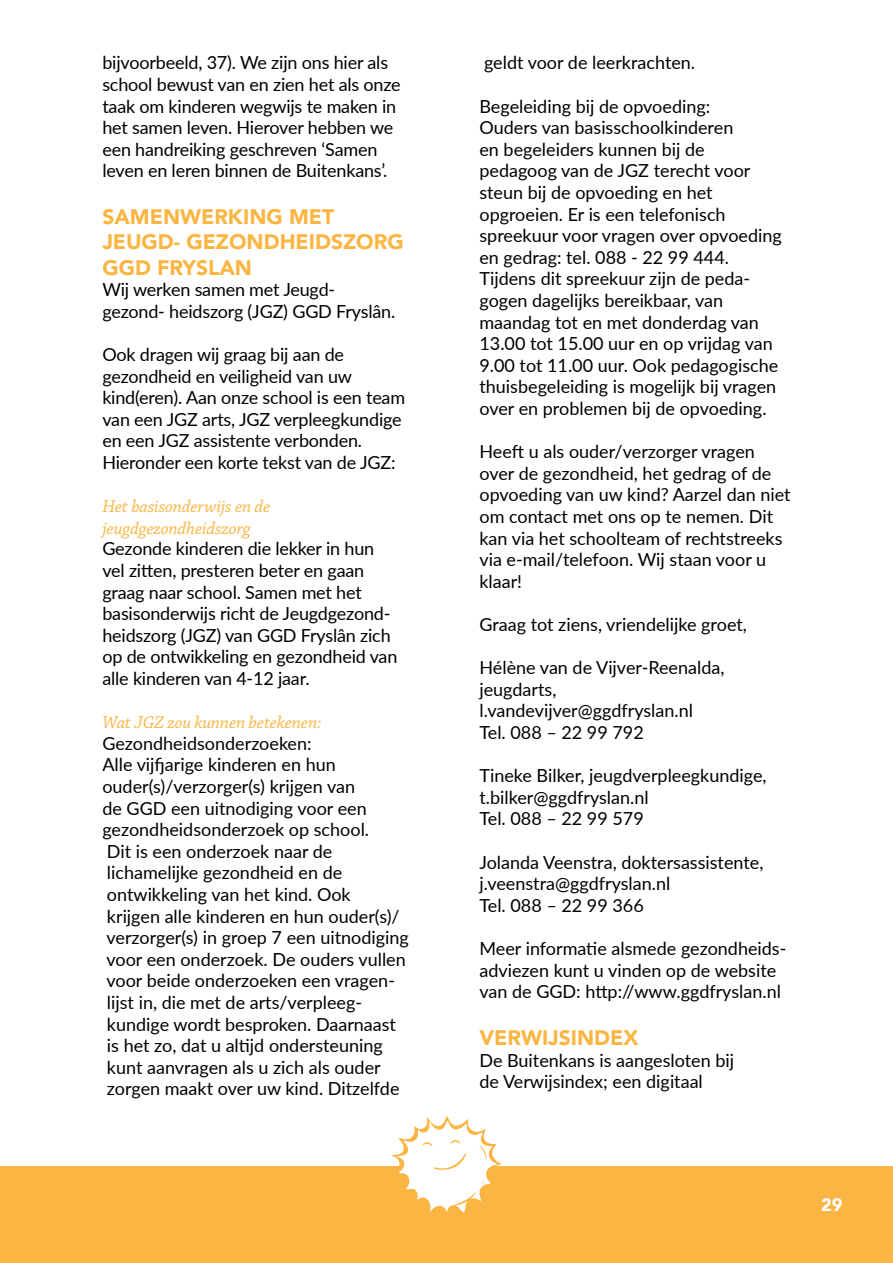
<style>
.page{position:relative;width:893px;height:1263px;background:#fff}
.page>*{position:absolute;margin:0;border:0;box-sizing:border-box;transform-origin:0 0}
.t1{font:900 21px/25.2px "Avenir";color:#fab542}
.t2{font:18px/21.6px "Lato";color:#000}
.t3{font:italic 18px/21.6px "Chaparral Pro";letter-spacing:-.01em;color:#fab542}
.t4{font:900 18px "Avenir";color:#fff}
</style>
<div class="page">
<div style="left:0;top:1166px;width:893px;height:97px;background:#fab542"></div>
<svg style="left:391px;top:1116px;width:110px;height:97px"></svg>
<p class="t2" style="left:102px;top:51px;width:300px">bijvoorbeeld, 37). We zijn ons hier als school bewust van en zien het als onze taak om kinderen wegwijs te maken in het samen leven. Hierover hebben we een handreiking geschreven ‘Samen leven en leren binnen de Buitenkans’.</p>
<p class="t1" style="left:102px;top:204px;width:303px">SAMENWERKING MET<br>JEUGD- GEZONDHEIDSZORG<br>GGD FRYSLAN</p>
<p class="t2" style="left:102px;top:278px;width:294px">Wij werken samen met Jeugd&shy;gezond- heidszorg (JGZ) GGD Fryslân.</p>
<p class="t2" style="left:102px;top:343px;width:304px">Ook dragen wij graag bij aan de gezondheid en veiligheid van uw kind(eren). Aan onze school is een team van een JGZ arts, JGZ verpleegkundige en een JGZ assistente verbonden.<br>Hieronder een korte tekst van de JGZ:</p>
<p class="t3" style="left:102px;top:496px;width:169px">Het basisonderwijs en de jeugdgezondheidszorg</p>
<p class="t2" style="left:102px;top:537px;width:297px">Gezonde kinderen die lekker in hun vel zitten, presteren beter en gaan graag naar school. Samen met het basisonderwijs richt de Jeugdgezond&shy;heidszorg (JGZ) van GGD Fryslân zich op de ontwikkeling en gezondheid van alle kinderen van 4-12 jaar.</p>
<p class="t3" style="left:102px;top:712px;width:221px">Wat JGZ zou kunnen betekenen:</p>
<p class="t2" style="left:102px;top:732px;width:308px">Gezondheidsonderzoeken:<br>Alle vijfjarige kinderen en hun ouder(s)/verzorger(s) krijgen van<br>de GGD een uitnodiging voor een gezondheidsonderzoek op school.<br>Dit is een onderzoek naar de lichamelijke gezondheid en de ontwikkeling van het kind. Ook<br>krijgen alle kinderen en hun ouder(s)/ verzorger(s) in groep 7 een uitnodiging voor een onderzoek. De ouders vullen voor beide onderzoeken een vragen&shy;lijst in, die met de arts/verpleeg&shy;kundige wordt besproken. Daarnaast<br>is het zo, dat u altijd ondersteuning kunt aanvragen als u zich als ouder zorgen maakt over uw kind. Ditzelfde</p>
<p class="t2" style="left:484px;top:51px;width:213px">geldt voor de leerkrachten.</p>
<p class="t2" style="left:479px;top:94px;width:304px">Begeleiding bij de opvoeding:<br>Ouders van basisschoolkinderen<br>en begeleiders kunnen bij de pedagoog van de JGZ terecht voor steun bij de opvoeding en het opgroeien. Er is een telefonisch spreekuur voor vragen over opvoeding en gedrag: tel. 088 - 22 99 444.<br>Tijdens dit spreekuur zijn de peda&shy;gogen dagelijks bereikbaar, van maandag tot en met donderdag van 13.00 tot 15.00 uur en op vrijdag van 9.00 tot 11.00 uur. Ook pedagogische thuisbegeleiding is mogelijk bij vragen over en problemen bij de opvoeding.</p>
<p class="t2" style="left:479px;top:440px;width:313px">Heeft u als ouder/verzorger vragen over de gezondheid, het gedrag of de opvoeding van uw kind? Aarzel dan niet om contact met ons op te nemen. Dit kan via het schoolteam of rechtstreeks via e-mail/telefoon. Wij staan voor u klaar!</p>
<p class="t2" style="left:479px;top:613px;width:269px">Graag tot ziens, vriendelijke groet,</p>
<p class="t2" style="left:479px;top:656px;width:246px">Hélène van de Vijver-Reenalda, jeugdarts, l.vandevijver@ggdfryslan.nl<br>Tel. 088 – 22 99 792</p>
<p class="t2" style="left:479px;top:764px;width:289px">Tineke Bilker, jeugdverpleegkundige, t.bilker@ggdfryslan.nl<br>Tel. 088 – 22 99 579</p>
<p class="t2" style="left:479px;top:850px;width:286px">Jolanda Veenstra, doktersassistente, j.veenstra@ggdfryslan.nl<br>Tel. 088 – 22 99 366</p>
<p class="t2" style="left:479px;top:937px;width:308px">Meer informatie alsmede gezondheids&shy;adviezen kunt u vinden op de website van de GGD: http://www.ggdfryslan.nl</p>
<p class="t1" style="left:479px;top:1024px;width:161px">VERWIJSINDEX</p>
<p class="t2" style="left:479px;top:1048px;width:256px">De Buitenkans is aangesloten bij de Verwijsindex; een digitaal</p>
<p class="t4" style="left:821px;top:1189px;width:23px">29</p>
</div>
